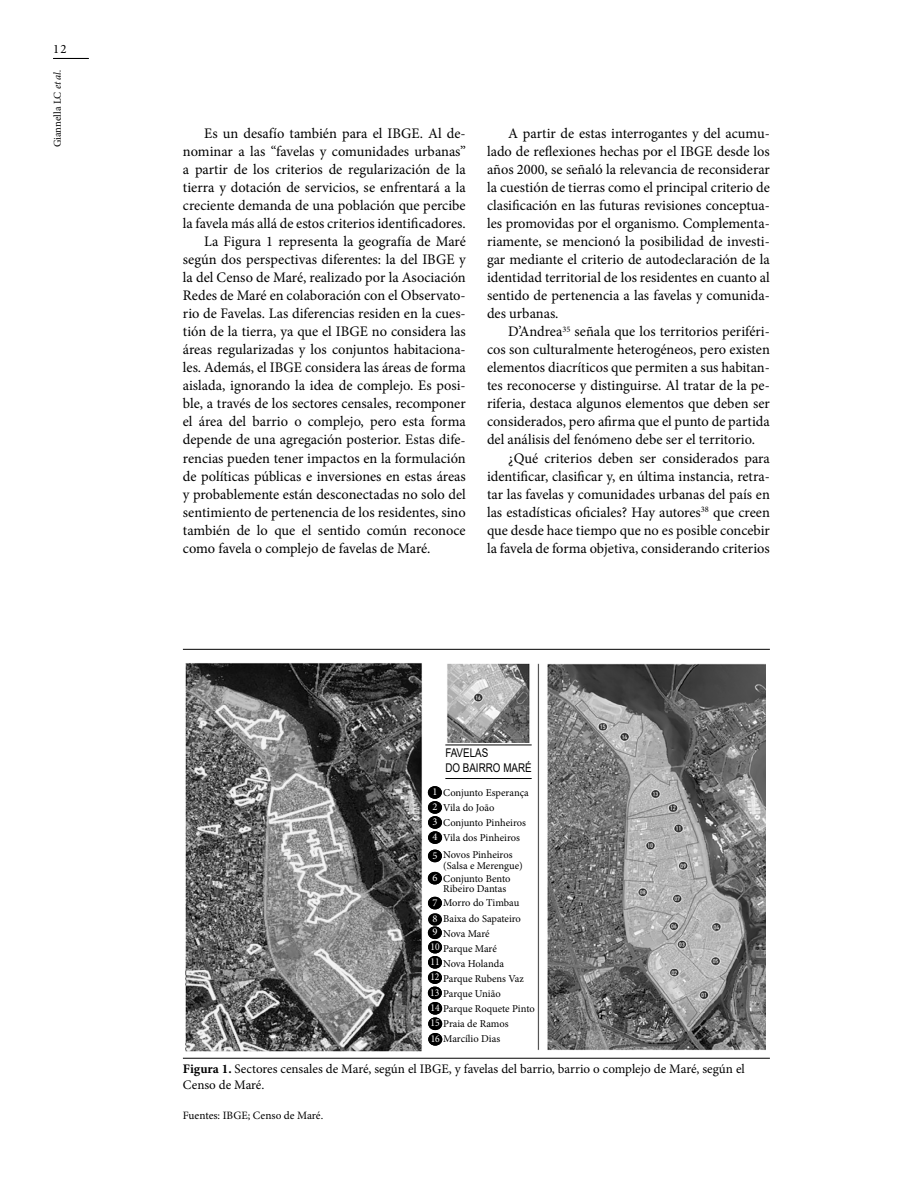
<style>
.page{position:relative;width:906px;height:1183px;background:#fff}
.page>*{position:absolute;margin:0;border:0;box-sizing:border-box;transform-origin:0 0}
.t1{font:14.55px/18px "Minion Pro";color:#000;text-align:justify}
.t2{font:13.05px/16.5px "Minion Pro";color:#000}
.t3{font:12.75px "Minion Pro";color:#000}
.t4{font:12px/15px "Arial";color:#000;scale:.82 1}
.t5{font:11.25px "Minion Pro";color:#000}
.t6{font:10.5px/15px "Minion Pro";letter-spacing:-.005em;color:#000}
.t7{font:10.5px/15px "Minion Pro";color:#fff}
.s1{font-style:italic}
.s2{color:#fff}
.s3{font-weight:700}
</style>
<div class="page">
<hr style="left:53px;top:58px;width:35px;height:1px;background:#000">
<hr style="left:54px;top:58px;width:35px;height:1px;background:#000">
<img style="left:185px;top:663px;width:580px;height:389px">
<div style="left:443px;top:743px;width:88px;height:44px;background:#fff"></div>
<hr style="left:183px;top:649px;width:587px;height:1px;background:#000">
<hr style="left:183px;top:1057px;width:587px;height:1px;background:#000">
<div style="left:443px;top:787px;width:94px;height:62px;background:#fff"></div>
<div style="left:443px;top:850px;width:94px;height:23px;background:#fff"></div>
<div style="left:443px;top:873px;width:94px;height:22px;background:#fff"></div>
<div style="left:428px;top:786px;width:14px;height:12px;background:#000;border-radius:50%"></div>
<div style="left:428px;top:801px;width:14px;height:12px;background:#000;border-radius:50%"></div>
<div style="left:428px;top:800px;width:14px;height:13px;background:#000;border-radius:50%"></div>
<div style="left:428px;top:816px;width:14px;height:12px;background:#000;border-radius:50%"></div>
<div style="left:428px;top:815px;width:14px;height:13px;background:#000;border-radius:50%"></div>
<div style="left:428px;top:831px;width:14px;height:12px;background:#000;border-radius:50%"></div>
<div style="left:428px;top:849px;width:14px;height:13px;background:#000;border-radius:50%"></div>
<div style="left:428px;top:871px;width:14px;height:13px;background:#000;border-radius:50%"></div>
<div style="left:428px;top:896px;width:14px;height:13px;background:#000;border-radius:50%"></div>
<div style="left:428px;top:912px;width:14px;height:13px;background:#000;border-radius:50%"></div>
<div style="left:428px;top:926px;width:14px;height:12px;background:#000;border-radius:50%"></div>
<div style="left:428px;top:940px;width:14px;height:13px;background:#000;border-radius:50%"></div>
<div style="left:428px;top:955px;width:14px;height:13px;background:#000;border-radius:50%"></div>
<div style="left:428px;top:971px;width:14px;height:12px;background:#000;border-radius:50%"></div>
<div style="left:428px;top:970px;width:14px;height:13px;background:#000;border-radius:50%"></div>
<div style="left:428px;top:986px;width:14px;height:12px;background:#000;border-radius:50%"></div>
<div style="left:428px;top:1001px;width:14px;height:13px;background:#000;border-radius:50%"></div>
<div style="left:428px;top:1017px;width:14px;height:12px;background:#000;border-radius:50%"></div>
<div style="left:428px;top:1032px;width:14px;height:13px;background:#000;border-radius:50%"></div>
<div style="left:443px;top:897px;width:94px;height:17px;background:#fff"></div>
<div style="left:443px;top:913px;width:94px;height:141px;background:#fff"></div>
<div style="left:445px;top:747px;width:92px;height:29px;background:#fff"></div>
<hr style="left:445px;top:744px;width:86px;height:1px;background:#000">
<hr style="left:445px;top:778px;width:86px;height:1px;background:#000">
<p class="t3" style="left:53px;top:40px;width:15px">12</p>
<p class="t6" style="left:50px;top:147px;width:79px;rotate:-90deg">Giannella LC <span class="s1">et al.</span></p>
<p class="t1" style="left:204px;top:125px;width:263px">Es un desafío también para el IBGE. Al de-</p>
<p class="t1" style="left:183px;top:143px;width:284px">nominar a las “favelas y comunidades urbanas”</p>
<p class="t1" style="left:183px;top:161px;width:284px">a partir de los criterios de regularización de la</p>
<p class="t1" style="left:183px;top:179px;width:284px">tierra y dotación de servicios, se enfrentará a la</p>
<p class="t1" style="left:183px;top:197px;width:284px">creciente demanda de una población que percibe</p>
<p class="t1" style="left:183px;top:215px;width:284px">la favela más allá de estos criterios identificadores.</p>
<p class="t1" style="left:204px;top:233px;width:263px">La Figura 1 representa la geografía de Maré</p>
<p class="t1" style="left:183px;top:251px;width:284px">según dos perspectivas diferentes: la del IBGE y</p>
<p class="t1" style="left:183px;top:269px;width:284px">la del Censo de Maré, realizado por la Asociación</p>
<p class="t1" style="left:183px;top:287px;width:284px">Redes de Maré en colaboración con el Observato-</p>
<p class="t1" style="left:183px;top:305px;width:284px">rio de Favelas. Las diferencias residen en la cues-</p>
<p class="t1" style="left:183px;top:323px;width:284px">tión de la tierra, ya que el IBGE no considera las</p>
<p class="t1" style="left:183px;top:341px;width:284px">áreas regularizadas y los conjuntos habitaciona-</p>
<p class="t1" style="left:183px;top:359px;width:284px">les. Además, el IBGE considera las áreas de forma</p>
<p class="t1" style="left:183px;top:377px;width:284px">aislada, ignorando la idea de complejo. Es posi-</p>
<p class="t1" style="left:183px;top:395px;width:284px">ble, a través de los sectores censales, recomponer</p>
<p class="t1" style="left:183px;top:413px;width:284px">el área del barrio o complejo, pero esta forma</p>
<p class="t1" style="left:183px;top:431px;width:284px">depende de una agregación posterior. Estas dife-</p>
<p class="t1" style="left:183px;top:449px;width:284px">rencias pueden tener impactos en la formulación</p>
<p class="t1" style="left:183px;top:467px;width:284px">de políticas públicas e inversiones en estas áreas</p>
<p class="t1" style="left:183px;top:485px;width:284px">y probablemente están desconectadas no solo del</p>
<p class="t1" style="left:183px;top:503px;width:284px">sentimiento de pertenencia de los residentes, sino</p>
<p class="t1" style="left:183px;top:521px;width:284px">también de lo que el sentido común reconoce</p>
<p class="t1" style="left:183px;top:539px;width:249px">como favela o complejo de favelas de Maré.</p>
<p class="t1" style="left:487px;top:125px;width:284px;text-indent:21px">A partir de estas interrogantes y del acumu&shy;lado de reflexiones hechas por el IBGE desde los años 2000, se señaló la relevancia de reconsiderar la cuestión de tierras como el principal criterio de clasificación en las futuras revisiones conceptua&shy;les promovidas por el organismo. Complementa&shy;riamente, se mencionó la posibilidad de investi&shy;gar mediante el criterio de autodeclaración de la identidad territorial de los residentes en cuanto al sentido de pertenencia a las favelas y comunida&shy;des urbanas.</p>
<p class="t1" style="left:487px;top:323px;width:284px;text-indent:21px">D’Andrea<sup>35</sup> señala que los territorios periféri&shy;cos son culturalmente heterogéneos, pero existen elementos diacríticos que permiten a sus habitan&shy;tes reconocerse y distinguirse. Al tratar de la pe&shy;riferia, destaca algunos elementos que deben ser considerados, pero afirma que el punto de partida del análisis del fenómeno debe ser el territorio.</p>
<p class="t1" style="left:487px;top:449px;width:284px;text-indent:21px">¿Qué criterios deben ser considerados para identificar, clasificar y, en última instancia, retra&shy;tar las favelas y comunidades urbanas del país en las estadísticas oficiales? Hay autores<sup>38</sup> que creen que desde hace tiempo que no es posible concebir la favela de forma objetiva, considerando criterios</p>
<p class="t4" style="left:445px;top:744px;width:107px">FAVELAS<br>DO BAIRRO MARÉ</p>
<p class="t7" style="left:432px;top:784px;width:7px;text-align:justify">1<br>2<br>3<br>4</p>
<p class="t7" style="left:432px;top:844px;width:7px;line-height:22.2px">5<br>6</p>
<p class="t7" style="left:432px;top:894px;width:7px;line-height:16.4px">7<br>8</p>
<p class="t7" style="left:430px;top:924px;width:11px">9<br>10<br>11<br>12<br>13</p>
<p class="t6" style="left:430px;top:1000px;width:106px"><span class="s2">14</span> Parque Roquete Pinto<br><span class="s2">15</span> Praia de Ramos<br><span class="s2">16</span> Marcílio Dias</p>
<p class="t6" style="left:443px;top:784px;width:87px">Conjunto Esperança<br>Vila do João<br>Conjunto Pinheiros<br>Vila dos Pinheiros</p>
<p class="t6" style="left:443px;top:849px;width:81px;line-height:10.5px">Novos Pinheiros (Salsa e Merengue)</p>
<p class="t6" style="left:443px;top:872px;width:69px;line-height:10.5px">Conjunto Bento<br>Ribeiro Dantas</p>
<p class="t6" style="left:443px;top:893px;width:79px;line-height:16.4px">Morro do Timbau<br>Baixa do Sapateiro</p>
<p class="t6" style="left:443px;top:925px;width:82px">Nova Maré<br>Parque Maré<br>Nova Holanda<br>Parque Rubens Vaz<br>Parque União</p>
<p class="t2" style="left:183px;top:1059px;width:563px"><span class="s3">Figura 1.</span> Sectores censales de Maré, según el IBGE, y favelas del barrio, barrio o complejo de Maré, según el<br>Censo de Maré.</p>
<p class="t5" style="left:183px;top:1107px;width:142px">Fuentes: IBGE; Censo de Maré.</p>
</div>
